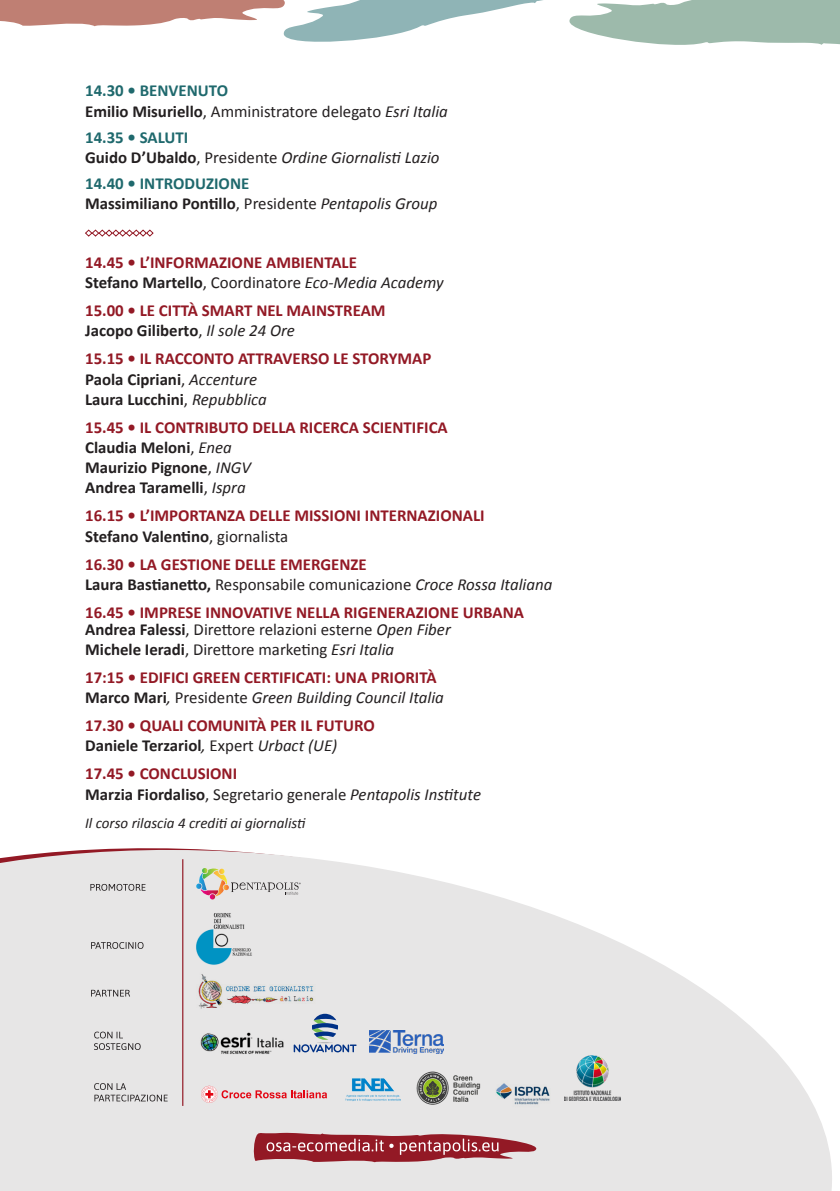
<style>
.page{position:relative;width:840px;height:1191px;background:#fff}
.page>*{position:absolute;margin:0;border:0;box-sizing:border-box;transform-origin:0 0}
.t1{font:700 16.8px "Calibri";color:#931925}
.t2{font:16.8px "Calibri";color:#231f20}
.t3{font:700 16.8px "Calibri";color:#231f20}
.t4{font:italic 16.8px "Calibri";color:#231f20}
.t5{font:700 16.8px "Calibri";color:#1f696d}
.t6{font:italic 15px "Calibri";color:#231f20}
.s1{font-weight:700}
.s2{font-style:italic}
.s3{font-weight:700;font-style:normal}
.s4{font-style:normal}
.s5{font-weight:400}
.s6{font-weight:400;font-style:italic}
</style>
<div class="page">
<svg style="left:0;top:848px;width:832px;height:343px;fill:#e7e6e6"></svg>
<svg style="left:252px;top:1130px;width:286px;height:32px;background:#b3656c"></svg>
<svg style="left:0;top:0;width:839px;height:45px"></svg>
<svg style="left:85px;top:229px;width:69px;height:8px"></svg>
<svg style="left:90px;top:884px;width:55px;height:6px"></svg>
<svg style="left:91px;top:942px;width:52px;height:7px"></svg>
<svg style="left:91px;top:989px;width:39px;height:7px"></svg>
<svg style="left:94px;top:1031px;width:46px;height:19px"></svg>
<svg style="left:94px;top:1083px;width:73px;height:18px"></svg>
<svg style="left:196px;top:868px;width:104px;height:31px;background:#d6d1cc"></svg>
<img style="left:196px;top:912px;width:56px;height:54px">
<hr style="left:182px;top:859px;width:1px;height:247px;background:#931925">
<img style="left:196px;top:973px;width:119px;height:36px">
<svg style="left:293px;top:1013px;width:63px;height:39px;background:#b4bfcd"></svg>
<img style="left:196px;top:1028px;width:89px;height:29px">
<img style="left:412px;top:1071px;width:71px;height:33px">
<img style="left:341px;top:1075px;width:59px;height:27px">
<img style="left:564px;top:1055px;width:56px;height:45px">
<img style="left:495px;top:1063px;width:60px;height:56px">
<svg style="left:201px;top:1085px;width:126px;height:17px;background:#e7bdbf"></svg>
<img style="left:369px;top:1030px;width:74px;height:23px">
<p class="t5" style="left:85px;top:80px;width:144px">14.30 • BENVENUTO</p>
<p class="t2" style="left:85px;top:101px;width:364px"><span class="s1">Emilio Misuriello</span>, Amministratore delegato <span class="s2">Esri Italia</span></p>
<p class="t5" style="left:85px;top:127px;width:105px">14.35 • SALUTI</p>
<p class="t4" style="left:85px;top:147px;width:356px"><span class="s3">Guido D’Ubaldo</span><span class="s4">, Presidente</span> Ordine Giornalisti Lazio</p>
<p class="t5" style="left:85px;top:173px;width:166px">14.40 • INTRODUZIONE</p>
<p class="t3" style="left:85px;top:193px;width:353px">Massimiliano Pontillo<span class="s5">, Presidente</span> <span class="s6">Pentapolis Group</span></p>
<p class="t1" style="left:85px;top:252px;width:273px">14.45 • L’INFORMAZIONE AMBIENTALE</p>
<p class="t4" style="left:85px;top:272px;width:360px"><span class="s3">Stefano Martello</span><span class="s4">, Coordinatore</span> Eco-Media Academy</p>
<p class="t1" style="left:85px;top:300px;width:302px">15.00 • LE CITTÀ SMART NEL MAINSTREAM</p>
<p class="t3" style="left:85px;top:320px;width:211px">Jacopo Giliberto<span class="s5">,</span> <span class="s6">Il sole 24 Ore</span></p>
<p class="t1" style="left:85px;top:348px;width:347px">15.15 • IL RACCONTO ATTRAVERSO LE STORYMAP</p>
<p class="t3" style="left:85px;top:369px;width:174px">Paola Cipriani<span class="s5">,</span> <span class="s6">Accenture</span></p>
<p class="t3" style="left:85px;top:389px;width:183px">Laura Lucchini<span class="s5">,</span> <span class="s6">Repubblica</span></p>
<p class="t1" style="left:85px;top:417px;width:364px">15.45 • IL CONTRIBUTO DELLA RICERCA SCIENTIFICA</p>
<p class="t3" style="left:85px;top:437px;width:148px">Claudia Meloni<span class="s5">,</span> <span class="s6">Enea</span></p>
<p class="t3" style="left:85px;top:457px;width:167px">Maurizio Pignone<span class="s5">,</span> <span class="s6">INGV</span></p>
<p class="t3" style="left:85px;top:477px;width:162px">Andrea Taramelli<span class="s5">,</span> <span class="s6">Ispra</span></p>
<p class="t1" style="left:85px;top:505px;width:401px">16.15 • L’IMPORTANZA DELLE MISSIONI INTERNAZIONALI</p>
<p class="t3" style="left:85px;top:525px;width:204px">Stefano Valentino<span class="s5">, giornalista</span></p>
<p class="t1" style="left:85px;top:553px;width:283px">16.30 • LA GESTIONE DELLE EMERGENZE</p>
<p class="t2" style="left:85px;top:574px;width:468px"><span class="s1">Laura Bastianetto,</span> Responsabile comunicazione <span class="s2">Croce Rossa Italiana</span></p>
<p class="t1" style="left:85px;top:602px;width:440px">16.45 • IMPRESE INNOVATIVE NELLA RIGENERAZIONE URBANA</p>
<p class="t2" style="left:85px;top:619px;width:367px"><span class="s1">Andrea Falessi</span>, Direttore relazioni esterne <span class="s2">Open Fiber</span></p>
<p class="t2" style="left:85px;top:639px;width:310px"><span class="s1">Michele Ieradi</span>, Direttore marketing <span class="s2">Esri Italia</span></p>
<p class="t1" style="left:85px;top:667px;width:353px">17:15 • EDIFICI GREEN CERTIFICATI: UNA PRIORITÀ</p>
<p class="t4" style="left:85px;top:687px;width:360px"><span class="s3">Marco Mari</span>, <span class="s4">Presidente</span> Green Building Council Italia</p>
<p class="t1" style="left:85px;top:715px;width:291px">17.30 • QUALI COMUNITÀ PER IL FUTURO</p>
<p class="t3" style="left:85px;top:735px;width:253px">Daniele Terzariol<span class="s6">,</span> <span class="s5">Expert</span> <span class="s6">Urbact (UE)</span></p>
<p class="t1" style="left:85px;top:763px;width:153px">17.45 • CONCLUSIONI</p>
<p class="t2" style="left:85px;top:783px;width:397px"><span class="s1">Marzia Fiordaliso</span>, Segretario generale <span class="s2">Pentapolis Institute</span></p>
<p class="t6" style="left:85px;top:814px;width:222px">Il corso rilascia 4 crediti ai giornalisti</p>
</div>
